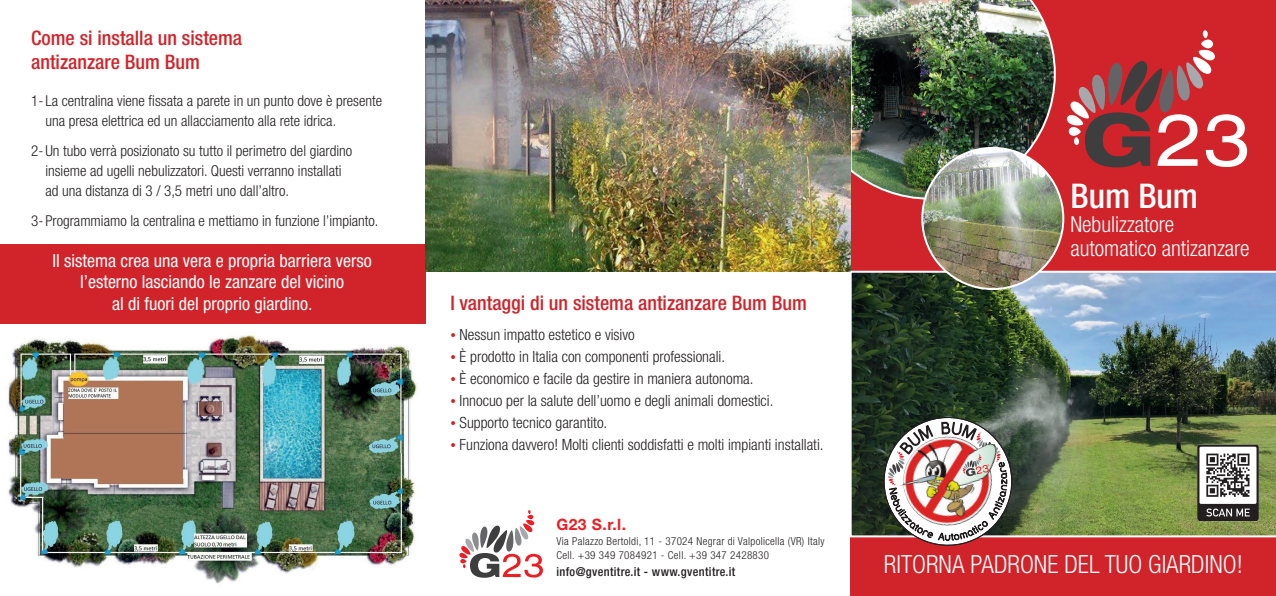
<style>
.page{position:relative;width:1276px;height:596px;background:#fff}
.page>*{position:absolute;margin:0;border:0;box-sizing:border-box;transform-origin:0 0}
.t1{font:500 condensed 34px "Helvetica Neue LT Std";color:#fff}
.t2{font:300 condensed 25px "Helvetica Neue LT Std";color:#fff}
.t3{font:300 condensed 22px "Helvetica Neue LT Std";color:#fff}
.t4{font:500 condensed 20px/24px "Helvetica Neue LT Std";color:#d1232a}
.t5{font:condensed 18px/21px "Helvetica Neue LT Std";color:#fff;text-align:center}
.t6{font:700 15.6px "Helvetica Neue LT Std";color:#ee1d23}
.t7{font:300 condensed 15.5px "Helvetica Neue LT Std";color:#231f20}
.t8{font:300 condensed 15px/20px "Helvetica Neue LT Std";color:#231f20}
.t9{font:500 condensed 12.3px "Helvetica Neue LT Std";letter-spacing:.03em;color:#231f20}
.t10{font:300 condensed 11px "Helvetica Neue LT Std";letter-spacing:.03em;color:#231f20}
.s1{font-size:11px;color:#d1232a}
</style>
<div class="page">
<div style="left:0;top:244px;width:425px;height:79px;background:#d1232a"></div>
<div style="left:850px;top:0;width:426px;height:595px;background:#d1232a"></div>
<svg style="left:1066px;top:30px;width:181px;height:137px"></svg>
<img style="left:849px;top:270px;width:427px;height:267px">
<img style="left:850px;top:0;width:206px;height:200px">
<img style="left:922px;top:148px;width:141px;height:141px;border-radius:71px">
<img style="left:877px;top:410px;width:141px;height:136px">
<img style="left:425px;top:0;width:425px;height:271px">
<svg style="left:459px;top:510px;width:84px;height:67px"></svg>
<img style="left:7px;top:332px;width:410px;height:252px">
<img style="left:1194px;top:439px;width:67px;height:84px">
<p class="t4" style="left:31px;top:25px;width:212px">Come si installa un sistema antizanzare Bum Bum</p>
<p class="t8" style="left:45px;top:91px;width:338px;text-indent:-14px">1- La centralina viene fissata a parete in un punto dove è presente una presa elettrica ed un allacciamento alla rete idrica.</p>
<p class="t8" style="left:31px;top:141px;width:322px;text-align:center">2- Un tubo verrà posizionato su tutto il perimetro del giardino insieme ad ugelli nebulizzatori. Questi verranno installati</p>
<p class="t8" style="left:45px;top:181px;width:245px">ad una distanza di 3 / 3,5 metri uno dall’altro.</p>
<p class="t8" style="left:31px;top:211px;width:349px">3- Programmiamo la centralina e mettiamo in funzione l’impianto.</p>
<p class="t5" style="left:53px;top:250px;width:321px">Il sistema crea una vera e propria barriera verso l’esterno lasciando le zanzare del vicino</p>
<p class="t5" style="left:112px;top:292px;width:202px">al di fuori del proprio giardino.</p>
<p class="t4" style="left:450px;top:290px;width:358px">I vantaggi di un sistema antizanzare Bum Bum</p>
<p class="t7" style="left:450px;top:325px;width:186px"><span class="s1">•</span> Nessun impatto estetico e visivo</p>
<p class="t7" style="left:450px;top:347px;width:276px"><span class="s1">•</span> È prodotto in Italia con componenti professionali.</p>
<p class="t7" style="left:450px;top:369px;width:305px"><span class="s1">•</span> È economico e facile da gestire in maniera autonoma.</p>
<p class="t7" style="left:450px;top:391px;width:325px"><span class="s1">•</span> Innocuo per la salute dell’uomo e degli animali domestici.</p>
<p class="t7" style="left:450px;top:413px;width:158px"><span class="s1">•</span> Supporto tecnico garantito.</p>
<p class="t7" style="left:450px;top:435px;width:375px"><span class="s1">•</span> Funziona davvero! Molti clienti soddisfatti e molti impianti installati.</p>
<p class="t6" style="left:556px;top:515px;width:71px">G23 S.r.l.</p>
<p class="t10" style="left:556px;top:534px;width:269px">Via Palazzo Bertoldi, 11 - 37024 Negrar di Valpolicella (VR) Italy</p>
<p class="t10" style="left:556px;top:549px;width:214px">Cell. +39 349 7084921 - Cell. +39 347 2428830</p>
<p class="t9" style="left:556px;top:564px;width:180px">info@gventitre.it - www.gventitre.it</p>
<p class="t1" style="left:1070px;top:175px;width:129px">Bum Bum</p>
<p class="t3" style="left:1070px;top:211px;width:105px">Nebulizzatore</p>
<p class="t3" style="left:1070px;top:235px;width:181px">automatico antizanzare</p>
<p class="t2" style="left:884px;top:550px;width:360px">RITORNA PADRONE DEL TUO GIARDINO!</p>
</div>
